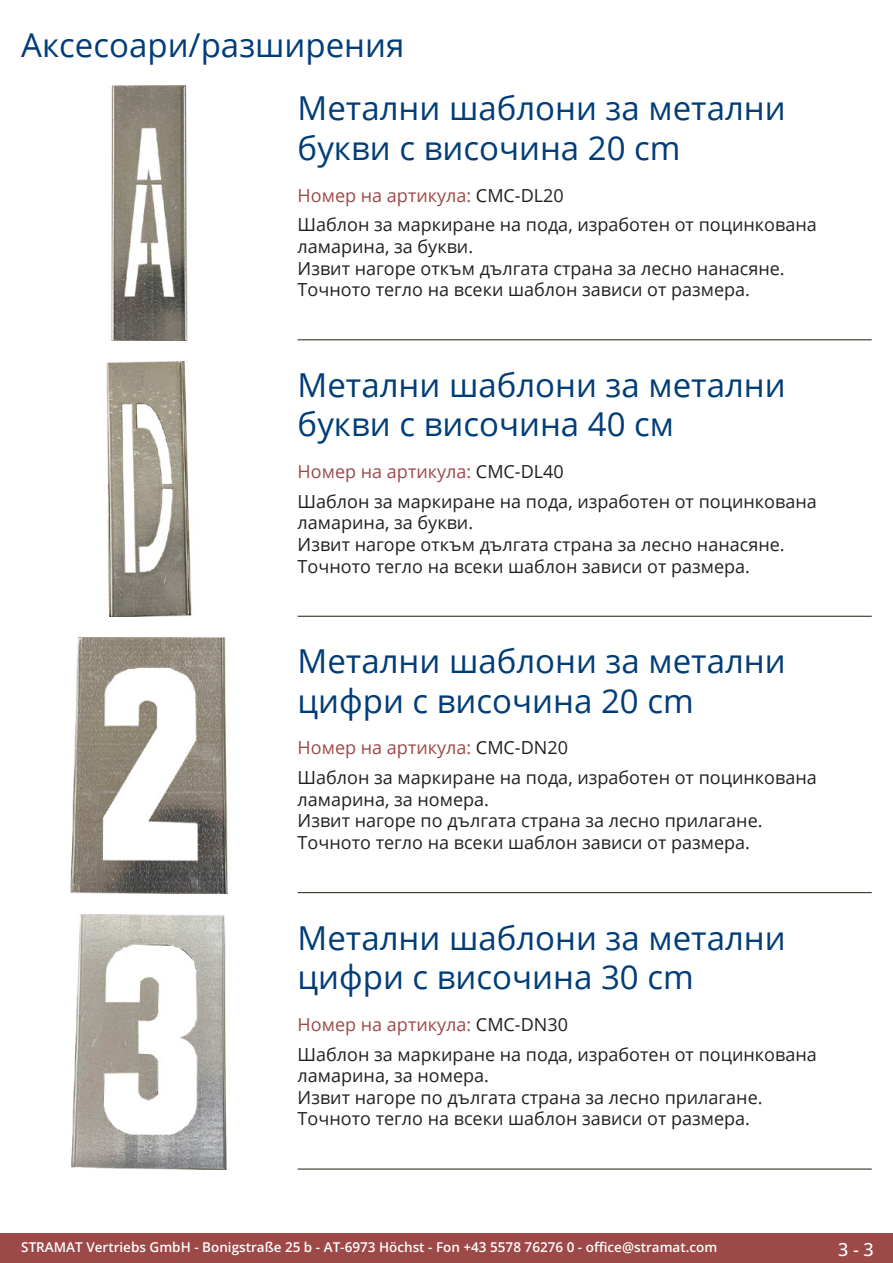
<style>
.page{position:relative;width:893px;height:1263px;background:#fff}
.page>*{position:absolute;margin:0;border:0;box-sizing:border-box;transform-origin:0 0}
.Produkttitel{font:33px/39.6px "Open Sans";color:#003d78}
.RastTitel{font:33px "Open Sans";color:#003d78}
.Beschreibung_Text{font:18px/21.6px "Open Sans";color:#231f20}
.TechDaten_Überschrif{font:18px "Open Sans";color:#9c4948}
.t1{font:500 18px "Open Sans";color:#fff}
.t2{font:600 13.5px "Open Sans";color:#fff}
.s1{color:#231f20}
</style>
<div class="page">
<div style="left:0;top:1233px;width:893px;height:30px;background:#9c4948"></div>
<hr style="left:298px;top:340px;width:574px;height:1px;background:#201d08">
<hr style="left:298px;top:616px;width:574px;height:1px;background:#201d08">
<hr style="left:298px;top:892px;width:574px;height:1px;background:#201d08">
<hr style="left:298px;top:1169px;width:574px;height:1px;background:#201d08">
<img style="left:111px;top:85px;width:77px;height:255px">
<img style="left:106px;top:361px;width:86px;height:256px">
<img style="left:70px;top:638px;width:158px;height:255px">
<img style="left:71px;top:914px;width:156px;height:255px">
<p class="RastTitel" style="left:21px;top:22px;width:385px">Аксесоари/разширения</p>
<p class="Produkttitel" style="left:298px;top:88px;width:490px">Метални шаблони за метални букви с височина 20 cm</p>
<p class="TechDaten_Überschrif" style="left:298px;top:183px;width:268px">Номер на артикула: <span class="s1">CMC-DL20</span></p>
<p class="Beschreibung_Text" style="left:298px;top:214px;width:521px">Шаблон за маркиране на пода, изработен от поцинкована ламарина, за букви.<br>Извит нагоре откъм дългата страна за лесно нанасяне.<br>Точното тегло на всеки шаблон зависи от размера.</p>
<p class="Produkttitel" style="left:298px;top:364px;width:490px">Метални шаблони за метални букви с височина 40 см</p>
<p class="TechDaten_Überschrif" style="left:298px;top:459px;width:268px">Номер на артикула: <span class="s1">CMC-DL40</span></p>
<p class="Beschreibung_Text" style="left:298px;top:490px;width:521px">Шаблон за маркиране на пода, изработен от поцинкована ламарина, за букви.<br>Извит нагоре откъм дългата страна за лесно нанасяне.<br>Точното тегло на всеки шаблон зависи от размера.</p>
<p class="Produkttitel" style="left:298px;top:640px;width:490px">Метални шаблони за метални цифри с височина 20 cm</p>
<p class="TechDaten_Überschrif" style="left:298px;top:735px;width:272px">Номер на артикула: <span class="s1">CMC-DN20</span></p>
<p class="Beschreibung_Text" style="left:298px;top:766px;width:521px">Шаблон за маркиране на пода, изработен от поцинкована ламарина, за номера.<br>Извит нагоре по дългата страна за лесно прилагане.<br>Точното тегло на всеки шаблон зависи от размера.</p>
<p class="Produkttitel" style="left:298px;top:917px;width:490px">Метални шаблони за метални цифри с височина 30 cm</p>
<p class="TechDaten_Überschrif" style="left:298px;top:1012px;width:272px">Номер на артикула: <span class="s1">CMC-DN30</span></p>
<p class="Beschreibung_Text" style="left:298px;top:1043px;width:521px">Шаблон за маркиране на пода, изработен от поцинкована ламарина, за номера.<br>Извит нагоре по дългата страна за лесно прилагане.<br>Точното тегло на всеки шаблон зависи от размера.</p>
<p class="t2" style="left:21px;top:1238px;width:698px">STRAMAT Vertriebs GmbH - Bonigstraße 25 b - AT-6973 Höchst - Fon +43 5578 76276 0 - office@stramat.com</p>
<p class="t1" style="left:838px;top:1237px;width:37px">3 - 3</p>
</div>
